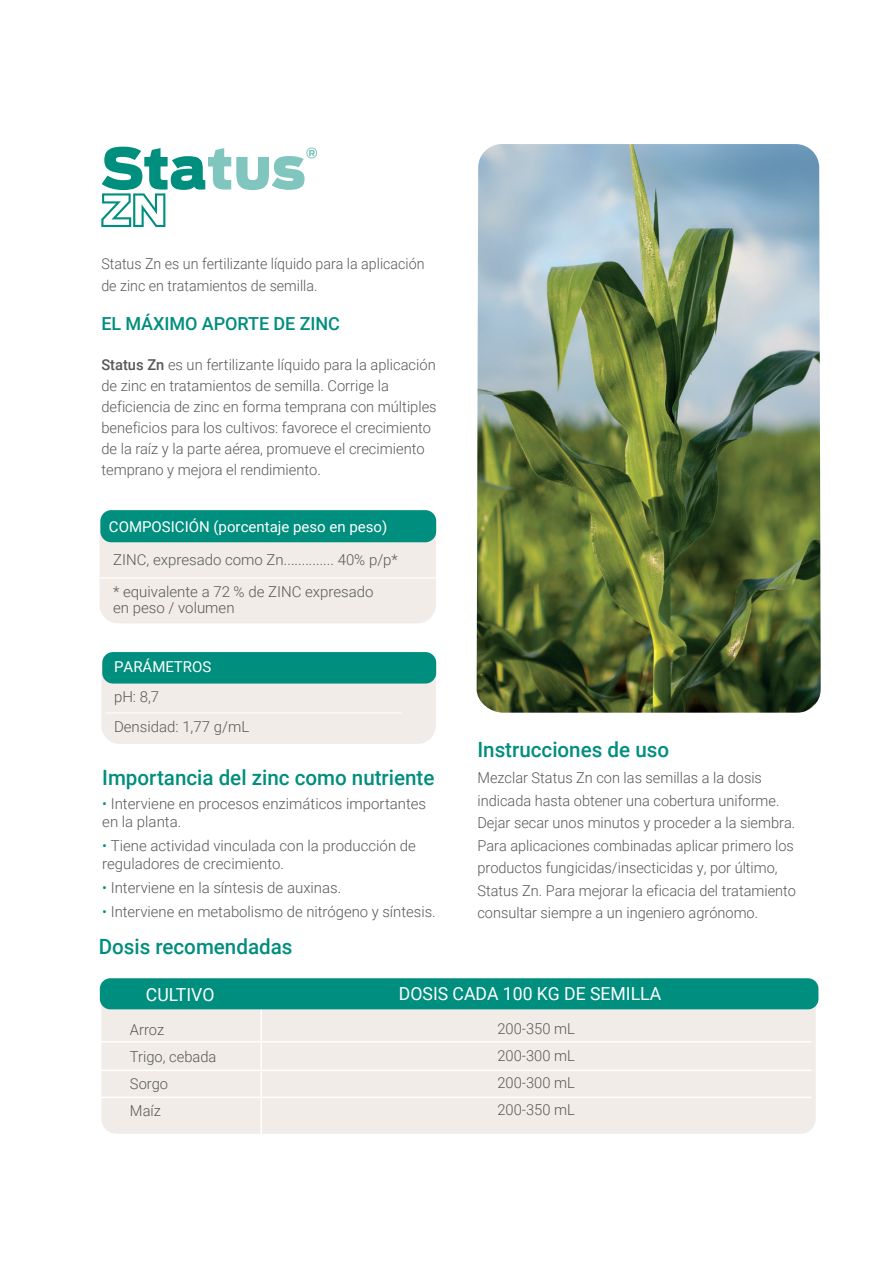
<style>
.page{position:relative;width:892px;height:1266px;background:#fff}
.page>*{position:absolute;margin:0;border:0;box-sizing:border-box;transform-origin:0 0}
.t1{font:500 21px "Roboto";color:#008e7e}
.t2{font:18px "Roboto";color:#fff}
.t3{font:500 18px "Roboto";letter-spacing:-.005em;color:#008e7e}
.t4{font:300 15px/27px "Roboto";color:#57585a}
.t5{font:300 15px/22.5px "Roboto";color:#57585a;scale:.95 1}
.t6{font:15px "Roboto";color:#fff}
.s1{font-weight:500}
.s2{color:#008e7e}
</style>
<div class="page">
<div style="left:101px;top:662px;width:335px;height:81px;background:#f1ece7"></div>
<div style="left:102px;top:652px;width:334px;height:31px;background:#008e7e;border-radius:11px"></div>
<div style="left:99px;top:521px;width:337px;height:102px;background:#f1ece7"></div>
<div style="left:100px;top:510px;width:336px;height:32px;background:#008e7e;border-radius:11px"></div>
<div style="left:101px;top:978px;width:715px;height:155px;background:#f1ece7;border-radius:15px"></div>
<hr style="left:85px;top:1096px;width:727px;height:1px;background:#fff">
<hr style="left:85px;top:1069px;width:727px;height:1px;background:#fff">
<hr style="left:85px;top:1040px;width:727px;height:2px;background:#fff">
<hr style="left:260px;top:988px;width:2px;height:178px;background:#fff">
<div style="left:100px;top:978px;width:718px;height:31px;background:#008e7e;border-radius:11px"></div>
<svg style="left:101px;top:147px;width:216px;height:80px"></svg>
<hr style="left:91px;top:577px;width:349px;height:1px;background:#fff">
<hr style="left:106px;top:712px;width:296px;height:1px;background:#fff">
<img style="left:477px;top:144px;width:344px;height:568px">
<p class="t5" style="left:101px;top:252px;width:342px">Status Zn es un fertilizante líquido para la aplicación de zinc en tratamientos de semilla.</p>
<p class="t3" style="left:101px;top:310px;width:240px">EL MÁXIMO APORTE DE ZINC</p>
<p class="t4" style="left:101px;top:354px;width:337px;line-height:21px"><span class="s1">Status Zn</span> es un fertilizante líquido para la aplicación de zinc en tratamientos de semilla. Corrige la deficiencia de zinc en forma temprana con múltiples beneficios para los cultivos: favorece el crecimiento de la raíz y la parte aérea, promueve el crecimiento temprano y mejora el rendimiento.</p>
<p class="t6" style="left:109px;top:515px;width:280px">COMPOSICIÓN (porcentaje peso en peso)</p>
<p class="t4" style="left:113px;top:543px;width:286px;line-height:31.8px">ZINC, expresado como Zn.............. 40% p/p* * equivalente a 72 % de ZINC expresado</p>
<p class="t4" style="left:113px;top:593px;width:123px">en peso / volumen</p>
<p class="t6" style="left:114px;top:656px;width:99px">PARÁMETROS</p>
<p class="t4" style="left:114px;top:681px;width:137px;line-height:30px">pH: 8,7<br>Densidad: 1,77 g/mL</p>
<h1 class="t1" style="left:102px;top:762px;width:334px">Importancia del zinc como nutriente</h1>
<p class="t4" style="left:102px;top:793px;width:325px;line-height:18px"><span class="s2">•</span> Interviene en procesos enzimáticos importantes en la planta.</p>
<p class="t4" style="left:102px;top:835px;width:315px;line-height:18px"><span class="s2">•</span> Tiene actividad vinculada con la producción de reguladores de crecimiento.</p>
<p class="t4" style="left:102px;top:873px;width:241px"><span class="s2">•</span> Interviene en la síntesis de auxinas.</p>
<p class="t4" style="left:102px;top:897px;width:335px"><span class="s2">•</span> Interviene en metabolismo de nitrógeno y síntesis.</p>
<h1 class="t1" style="left:99px;top:931px;width:195px">Dosis recomendadas</h1>
<h1 class="t1" style="left:477px;top:735px;width:193px">Instrucciones de uso</h1>
<p class="t4" style="left:477px;top:765px;width:320px;line-height:22.5px">Mezclar Status Zn con las semillas a la dosis indicada hasta obtener una cobertura uniforme.<br>Dejar secar unos minutos y proceder a la siembra.<br>Para aplicaciones combinadas aplicar primero los productos fungicidas/insecticidas y, por último, Status Zn. Para mejorar la eficacia del tratamiento consultar siempre a un ingeniero agrónomo.</p>
<p class="t2" style="left:146px;top:982px;width:70px">CULTIVO</p>
<p class="t4" style="left:130px;top:1015px;width:88px">Arroz<br>Trigo, cebada<br>Sorgo<br>Maíz</p>
<p class="t2" style="left:399px;top:980px;width:264px">DOSIS CADA 100 KG DE SEMILLA</p>
<p class="t4" style="left:497px;top:1014px;width:79px;text-align:justify">200-350 mL 200-300 mL 200-300 mL 200-350 mL</p>
</div>
